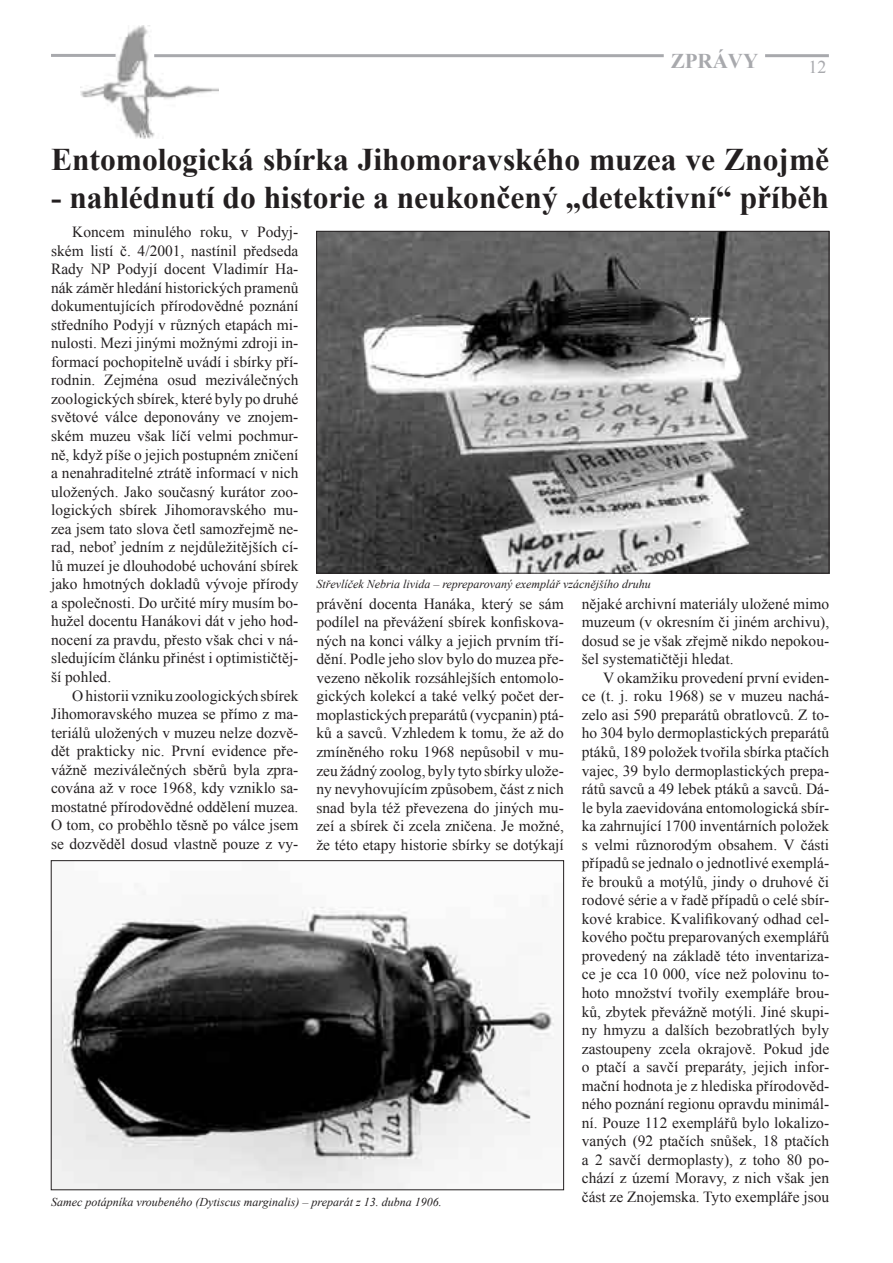
<style>
.page{position:relative;width:893px;height:1263px;background:#fff}
.page>*{position:absolute;margin:0;border:0;box-sizing:border-box;transform-origin:0 0}
.t1{font:700 31.5px "Times New Roman";color:#231f20}
.t2{font:700 21px "Times New Roman";color:#a8a9ad}
.t3{font:18px "Times New Roman";color:#a8a9ad}
.t4{font:15.45px/18.6px "Times New Roman";color:#231f20;text-align:justify}
.t5{font:italic 12px "Times New Roman";color:#231f20}
</style>
<div class="page">
<img style="left:81px;top:25px;width:138px;height:113px">
<hr style="left:154px;top:54px;width:510px;height:3px;background:#a8a9ad">
<hr style="left:765px;top:54px;width:64px;height:3px;background:#a8a9ad">
<img style="left:318px;top:233px;width:509px;height:338px">
<hr style="left:51px;top:54px;width:65px;height:3px;background:#a8a9ad">
<img style="left:53px;top:884px;width:502px;height:304px">
<h2 class="t2" style="left:671px;top:47px;width:89px">ZPRÁVY</h2>
<p class="t3" style="left:808px;top:54px;width:19px">12</p>
<h1 class="t1" style="left:51px;top:138px;width:780px">Entomologická sbírka Jihomoravského muzea ve Znojmě</h1>
<h1 class="t1" style="left:51px;top:175px;width:779px">- nahlédnutí do historie a neukončený „detektivní“ příběh</h1>
<p class="t4" style="left:51px;top:222px;width:249px;text-indent:21px">Koncem minulého roku, v Podyj&shy;ském listí č. 4/2001, nastínil předseda Rady NP Podyjí docent Vladimír Ha&shy;nák záměr hledání historických pramenů dokumentujících přírodovědné poznání středního Podyjí v různých etapách mi&shy;nulosti. Mezi jinými možnými zdroji in&shy;formací pochopitelně uvádí i sbírky pří&shy;rodnin. Zejména osud meziválečných zoologických sbírek, které byly po druhé světové válce deponovány ve znojem&shy;ském muzeu však líčí velmi pochmur&shy;ně, když píše o jejich postupném zničení a nenahraditelné ztrátě informací v nich uložených. Jako současný kurátor zoo&shy;logických sbírek Jihomoravského mu&shy;zea jsem tato slova četl samozřejmě ne&shy;rad, neboť jedním z nejdůležitějších cí&shy;lů muzeí je dlouhodobé uchování sbírek jako hmotných dokladů vývoje přírody a společnosti. Do určité míry musím bo&shy;hužel docentu Hanákovi dát v jeho hod&shy;nocení za pravdu, přesto však chci v ná&shy;sledujícím článku přinést i optimističtěj&shy;ší pohled.</p>
<p class="t4" style="left:51px;top:686px;width:249px;text-indent:21px">O historii vzniku zoologických sbírek Jihomoravského muzea se přímo z ma&shy;teriálů uložených v muzeu nelze dozvě&shy;dět prakticky nic. První evidence pře&shy;vážně meziválečných sběrů byla zpra&shy;cována až v roce 1968, kdy vzniklo sa&shy;mostatné přírodovědné oddělení muzea.<br>O tom, co proběhlo těsně po válce jsem se dozvěděl dosud vlastně pouze z vy-</p>
<p class="t5" style="left:316px;top:576px;width:336px">Střevlíček Nebria livida – repreparovaný exemplář vzácnějšího druhu</p>
<p class="t4" style="left:316px;top:594px;width:249px">právění docenta Hanáka, který se sám podílel na převážení sbírek konfiskova&shy;ných na konci války a jejich prvním tří&shy;dění. Podle jeho slov bylo do muzea pře&shy;vezeno několik rozsáhlejších entomolo&shy;gických kolekcí a také velký počet der&shy;moplastických preparátů (vycpanin) ptá&shy;ků a savců. Vzhledem k tomu, že až do zmíněného roku 1968 nepůsobil v mu&shy;zeu žádný zoolog, byly tyto sbírky ulože&shy;ny nevyhovujícím způsobem, část z nich snad byla též převezena do jiných mu&shy;zeí a sbírek či zcela zničena. Je možné, že této etapy historie sbírky se dotýkají</p>
<p class="t4" style="left:582px;top:594px;width:249px">nějaké archivní materiály uložené mimo muzeum (v okresním či jiném archivu), dosud se je však zřejmě nikdo nepokou&shy;šel systematičtěji hledat.</p>
<p class="t4" style="left:582px;top:668px;width:249px;text-indent:21px">V okamžiku provedení první eviden&shy;ce (t. j. roku 1968) se v muzeu nachá&shy;zelo asi 590 preparátů obratlovců. Z to&shy;ho 304 bylo dermoplastických preparátů ptáků, 189 položek tvořila sbírka ptačích vajec, 39 bylo dermoplastických prepa&shy;rátů savců a 49 lebek ptáků a savců. Dá&shy;le byla zaevidována entomologická sbír&shy;ka zahrnující 1700 inventárních položek s velmi různorodým obsahem. V části případů se jednalo o jednotlivé exemplá&shy;ře brouků a motýlů, jindy o druhové či rodové série a v řadě případů o celé sbír&shy;kové krabice. Kvalifikovaný odhad cel&shy;kového počtu preparovaných exemplářů provedený na základě této inventariza&shy;ce je cca 10 000, více než polovinu to&shy;hoto množství tvořily exempláře brou&shy;ků, zbytek převážně motýli. Jiné skupi&shy;ny hmyzu a dalších bezobratlých byly zastoupeny zcela okrajově. Pokud jde o ptačí a savčí preparáty, jejich infor&shy;mační hodnota je z hlediska přírodověd&shy;ného poznání regionu opravdu minimál&shy;ní. Pouze 112 exemplářů bylo lokalizo&shy;vaných (92 ptačích snůšek, 18 ptačích a 2 savčí dermoplasty), z toho 80 po&shy;chází z území Moravy, z nich však jen část ze Znojemska. Tyto exempláře jsou</p>
<p class="t5" style="left:51px;top:1193px;width:392px">Samec potápníka vroubeného (Dytiscus marginalis) – preparát z 13. dubna 1906.</p>
</div>
